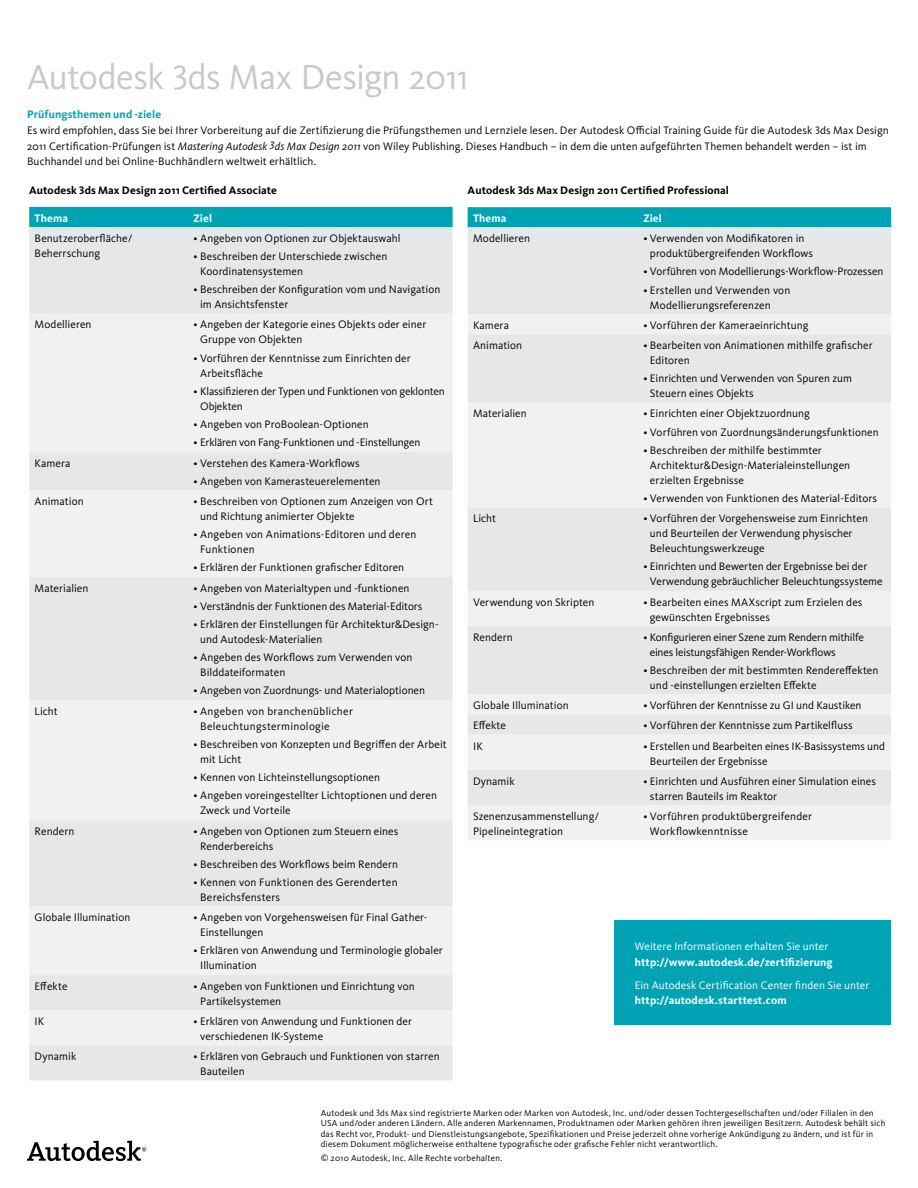
<style>
.page{position:relative;width:918px;height:1188px;background:#fff}
.page>*{position:absolute;margin:0;border:0;box-sizing:border-box;transform-origin:0 0}
.t1{font:36px "Kievit Pro";letter-spacing:-.015em;color:#c6c8ca}
.t2{font:11.25px/15px "Kievit Pro";letter-spacing:.005em;color:#000}
.t3{font:11.25px/15px "Kievit Pro";letter-spacing:-.015em;color:#000}
.t4{font:700 11.25px "Kievit Pro";letter-spacing:.01em;color:#000}
.t5{font:700 11.25px "Kievit Pro";letter-spacing:.01em;color:#fff}
.t6{font:11.25px "Kievit Pro";letter-spacing:.005em;color:#fff}
.t7{font:11.25px/15px "Kievit Pro";letter-spacing:.025em;color:#000}
.t8{font:700 11.25px "Kievit Pro";letter-spacing:.01em;color:#00a3b4}
.t9{font:9px/10.5px "Kievit Pro";letter-spacing:.02em;color:#000}
.s1{font-style:italic}
</style>
<div class="page">
<svg style="left:27px;top:1141px;width:119px;height:20px"></svg>
<div style="left:29px;top:207px;width:424px;height:20px;background:#00a3b4"></div>
<div style="left:29px;top:227px;width:424px;height:853px;background:#e6e7e8"></div>
<svg style="left:29px;top:314px;width:424px;height:731px;fill:#f1f1f2"></svg>
<div style="left:468px;top:207px;width:423px;height:20px;background:#00a3b4"></div>
<div style="left:468px;top:227px;width:423px;height:87px;background:#e6e7e8"></div>
<svg style="left:468px;top:314px;width:423px;height:526px;fill:#e6e7e8"></svg>
<div style="left:615px;top:920px;width:276px;height:104px;background:#00a3b4"></div>
<h1 class="t1" style="left:27px;top:55px;width:443px">Autodesk 3ds Max Design 2011</h1>
<p class="t8" style="left:27px;top:108px;width:136px">Prüfungsthemen und -ziele</p>
<p class="t2" style="left:27px;top:122px;width:863px;line-height:15.8px">Es wird empfohlen, dass Sie bei Ihrer Vorbereitung auf die Zertifizierung die Prüfungsthemen und Lernziele lesen. Der Autodesk Official Training Guide für die Autodesk 3ds Max Design<br>2011 Certification-Prüfungen ist <span class="s1">Mastering Autodesk </span><sup>3</sup><span class="s1">ds Max Design 2011</span> von Wiley Publishing. Dieses Handbuch – in dem die unten aufgeführten Themen behandelt werden – ist im<br>Buchhandel und bei Online-Buchhändlern weltweit erhältlich.</p>
<p class="t4" style="left:29px;top:184px;width:249px">Autodesk 3ds Max Design 2011 Certified Associate</p>
<p class="t5" style="left:35px;top:211px;width:35px">Thema</p>
<p class="t5" style="left:194px;top:211px;width:20px">Ziel</p>
<p class="t2" style="left:35px;top:230px;width:99px">Benutzeroberfläche/<br>Beherrschung</p>
<p class="t2" style="left:194px;top:230px;width:208px">• Angeben von Optionen zur Objektauswahl</p>
<p class="t2" style="left:200px;top:249px;width:189px;text-indent:-7px">• Beschreiben der Unterschiede zwischen<br>Koordinatensystemen</p>
<p class="t2" style="left:200px;top:282px;width:242px;text-indent:-7px">• Beschreiben der Konfiguration vom und Navigation im Ansichtsfenster</p>
<p class="t2" style="left:35px;top:317px;width:58px">Modellieren</p>
<p class="t2" style="left:200px;top:317px;width:228px;text-indent:-7px">• Angeben der Kategorie eines Objekts oder einer<br>Gruppe von Objekten</p>
<p class="t2" style="left:200px;top:350px;width:212px;text-indent:-7px">• Vorführen der Kenntnisse zum Einrichten der<br>Arbeitsfläche</p>
<p class="t3" style="left:200px;top:384px;width:246px;text-indent:-7px">• Klassifizieren der Typen und Funktionen von geklonten<br>Objekten</p>
<p class="t2" style="left:194px;top:417px;width:177px">• Angeben von ProBoolean-Optionen</p>
<p class="t3" style="left:194px;top:435px;width:228px">• Erklären von Fang-Funktionen und -Einstellungen</p>
<p class="t2" style="left:35px;top:455px;width:37px">Kamera</p>
<p class="t2" style="left:194px;top:455px;width:168px">• Verstehen des Kamera-Workflows</p>
<p class="t2" style="left:194px;top:473px;width:189px">• Angeben von Kamerasteuerelementen</p>
<p class="t2" style="left:35px;top:494px;width:51px">Animation</p>
<p class="t2" style="left:200px;top:494px;width:234px;text-indent:-7px">• Beschreiben von Optionen zum Anzeigen von Ort und Richtung animierter Objekte</p>
<p class="t2" style="left:200px;top:527px;width:218px;text-indent:-7px">• Angeben von Animations-Editoren und deren<br>Funktionen</p>
<p class="t2" style="left:194px;top:560px;width:212px">• Erklären der Funktionen grafischer Editoren</p>
<p class="t2" style="left:35px;top:580px;width:55px">Materialien</p>
<p class="t2" style="left:194px;top:580px;width:218px">• Angeben von Materialtypen und -funktionen</p>
<p class="t2" style="left:194px;top:598px;width:230px">• Verständnis der Funktionen des Material-Editors</p>
<p class="t2" style="left:200px;top:617px;width:240px;text-indent:-7px">• Erklären der Einstellungen für Architektur&amp;Design&shy;und Autodesk-Materialien</p>
<p class="t2" style="left:200px;top:650px;width:214px;text-indent:-7px">• Angeben des Workflows zum Verwenden von<br>Bilddateiformaten</p>
<p class="t2" style="left:194px;top:683px;width:233px">• Angeben von Zuordnungs- und Materialoptionen</p>
<p class="t2" style="left:35px;top:703px;width:25px">Licht</p>
<p class="t7" style="left:200px;top:703px;width:154px;text-indent:-7px">• Angeben von branchenüblicher<br>Beleuchtungsterminologie</p>
<p class="t2" style="left:200px;top:737px;width:248px;text-indent:-7px">• Beschreiben von Konzepten und Begriffen der Arbeit mit Licht</p>
<p class="t2" style="left:194px;top:770px;width:188px">• Kennen von Lichteinstellungsoptionen</p>
<p class="t2" style="left:200px;top:788px;width:238px;text-indent:-7px">• Angeben voreingestellter Lichtoptionen und deren<br>Zweck und Vorteile</p>
<p class="t2" style="left:35px;top:823px;width:41px">Rendern</p>
<p class="t2" style="left:200px;top:823px;width:200px;text-indent:-7px">• Angeben von Optionen zum Steuern eines<br>Renderbereichs</p>
<p class="t2" style="left:194px;top:856px;width:206px">• Beschreiben des Workflows beim Rendern</p>
<p class="t2" style="left:200px;top:875px;width:199px;text-indent:-7px">• Kennen von Funktionen des Gerenderten<br>Bereichsfensters</p>
<p class="t2" style="left:35px;top:910px;width:97px">Globale Illumination</p>
<p class="t2" style="left:200px;top:910px;width:229px;text-indent:-7px">• Angeben von Vorgehensweisen für Final Gather-<br>Einstellungen</p>
<p class="t2" style="left:200px;top:943px;width:244px;text-indent:-7px">• Erklären von Anwendung und Terminologie globaler<br>Illumination</p>
<p class="t2" style="left:35px;top:978px;width:34px">Effekte</p>
<p class="t2" style="left:200px;top:978px;width:216px;text-indent:-7px">• Angeben von Funktionen und Einrichtung von<br>Partikelsystemen</p>
<p class="t2" style="left:35px;top:1013px;width:11px">IK</p>
<p class="t2" style="left:200px;top:1013px;width:213px;text-indent:-7px">• Erklären von Anwendung und Funktionen der verschiedenen IK-Systeme</p>
<p class="t2" style="left:35px;top:1049px;width:43px">Dynamik</p>
<p class="t2" style="left:200px;top:1049px;width:241px;text-indent:-7px">• Erklären von Gebrauch und Funktionen von starren<br>Bauteilen</p>
<p class="t4" style="left:468px;top:184px;width:263px">Autodesk 3ds Max Design 2011 Certified Professional</p>
<p class="t5" style="left:473px;top:211px;width:35px">Thema</p>
<p class="t5" style="left:643px;top:211px;width:20px">Ziel</p>
<p class="t2" style="left:473px;top:231px;width:58px">Modellieren</p>
<p class="t2" style="left:650px;top:231px;width:165px;text-indent:-7px">• Verwenden von Modifikatoren in produktübergreifenden Workflows</p>
<p class="t2" style="left:643px;top:264px;width:242px">• Vorführen von Modellierungs-Workflow-Prozessen</p>
<p class="t2" style="left:650px;top:282px;width:142px;text-indent:-7px">• Erstellen und Verwenden von<br>Modellierungsreferenzen</p>
<p class="t2" style="left:473px;top:317px;width:37px">Kamera</p>
<p class="t2" style="left:643px;top:317px;width:167px">• Vorführen der Kameraeinrichtung</p>
<p class="t2" style="left:473px;top:338px;width:51px">Animation</p>
<p class="t2" style="left:650px;top:338px;width:224px;text-indent:-7px">• Bearbeiten von Animationen mithilfe grafischer<br>Editoren</p>
<p class="t2" style="left:650px;top:371px;width:204px;text-indent:-7px">• Einrichten und Verwenden von Spuren zum<br>Steuern eines Objekts</p>
<p class="t2" style="left:473px;top:406px;width:55px">Materialien</p>
<p class="t2" style="left:643px;top:406px;width:168px">• Einrichten einer Objektzuordnung</p>
<p class="t2" style="left:643px;top:424px;width:237px">• Vorführen von Zuordnungsänderungsfunktionen</p>
<p class="t2" style="left:650px;top:442px;width:202px;text-indent:-7px">• Beschreiben der mithilfe bestimmter<br>Architektur&amp;Design-Materialeinstellungen erzielten Ergebnisse</p>
<p class="t2" style="left:643px;top:491px;width:235px">• Verwenden von Funktionen des Material-Editors</p>
<p class="t2" style="left:473px;top:511px;width:25px">Licht</p>
<p class="t2" style="left:650px;top:511px;width:220px;text-indent:-7px">• Vorführen der Vorgehensweise zum Einrichten und Beurteilen der Verwendung physischer<br>Beleuchtungswerkzeuge</p>
<p class="t2" style="left:650px;top:559px;width:234px;text-indent:-7px">• Einrichten und Bewerten der Ergebnisse bei der<br>Verwendung gebräuchlicher Beleuchtungssysteme</p>
<p class="t2" style="left:473px;top:594px;width:123px">Verwendung von Skripten</p>
<p class="t2" style="left:650px;top:594px;width:214px;text-indent:-7px">• Bearbeiten eines MAXscript zum Erzielen des gewünschten Ergebnisses</p>
<p class="t2" style="left:473px;top:629px;width:41px">Rendern</p>
<p class="t3" style="left:650px;top:629px;width:216px;text-indent:-6px">• Konfigurieren einer Szene zum Rendern mithilfe eines leistungsfähigen Render-Workflows</p>
<p class="t2" style="left:650px;top:663px;width:230px;text-indent:-7px">• Beschreiben der mit bestimmten Rendereffekten und -einstellungen erzielten Effekte</p>
<p class="t2" style="left:473px;top:698px;width:97px">Globale Illumination</p>
<p class="t2" style="left:643px;top:698px;width:220px">• Vorführen der Kenntnisse zu GI und Kaustiken</p>
<p class="t2" style="left:473px;top:718px;width:34px">Effekte</p>
<p class="t2" style="left:643px;top:718px;width:211px">• Vorführen der Kenntnisse zum Partikelfluss</p>
<p class="t2" style="left:473px;top:738px;width:11px">IK</p>
<p class="t2" style="left:650px;top:738px;width:237px;text-indent:-7px">• Erstellen und Bearbeiten eines IK-Basissystems und<br>Beurteilen der Ergebnisse</p>
<p class="t2" style="left:473px;top:773px;width:43px">Dynamik</p>
<p class="t2" style="left:650px;top:773px;width:228px;text-indent:-7px">• Einrichten und Ausführen einer Simulation eines starren Bauteils im Reaktor</p>
<p class="t2" style="left:473px;top:808px;width:127px">Szenenzusammenstellung/<br>Pipelineintegration</p>
<p class="t2" style="left:650px;top:808px;width:164px;text-indent:-7px">• Vorführen produktübergreifender<br>Workflowkenntnisse</p>
<p class="t6" style="left:635px;top:940px;width:195px">Weitere Informationen erhalten Sie unter</p>
<p class="t5" style="left:635px;top:955px;width:199px">http://www.autodesk.de/zertifizierung</p>
<p class="t6" style="left:635px;top:978px;width:236px">Ein Autodesk Certification Center finden Sie unter</p>
<p class="t5" style="left:635px;top:994px;width:153px">http://autodesk.starttest.com</p>
<p class="t9" style="left:321px;top:1107px;width:566px">Autodesk und 3ds Max sind registrierte Marken oder Marken von Autodesk, Inc. und/oder dessen Tochtergesellschaften und/oder Filialen in den USA und/oder anderen Ländern. Alle anderen Markennamen, Produktnamen oder Marken gehören ihren jeweiligen Besitzern. Autodesk behält sich das Recht vor, Produkt- und Dienstleistungsangebote, Spezifikationen und Preise jederzeit ohne vorherige Ankündigung zu ändern, und ist für in diesem Dokument möglicherweise enthaltene typografische oder grafische Fehler nicht verantwortlich.</p>
<p class="t9" style="left:321px;top:1153px;width:183px">© 2010 Autodesk, Inc. Alle Rechte vorbehalten.</p>
</div>
